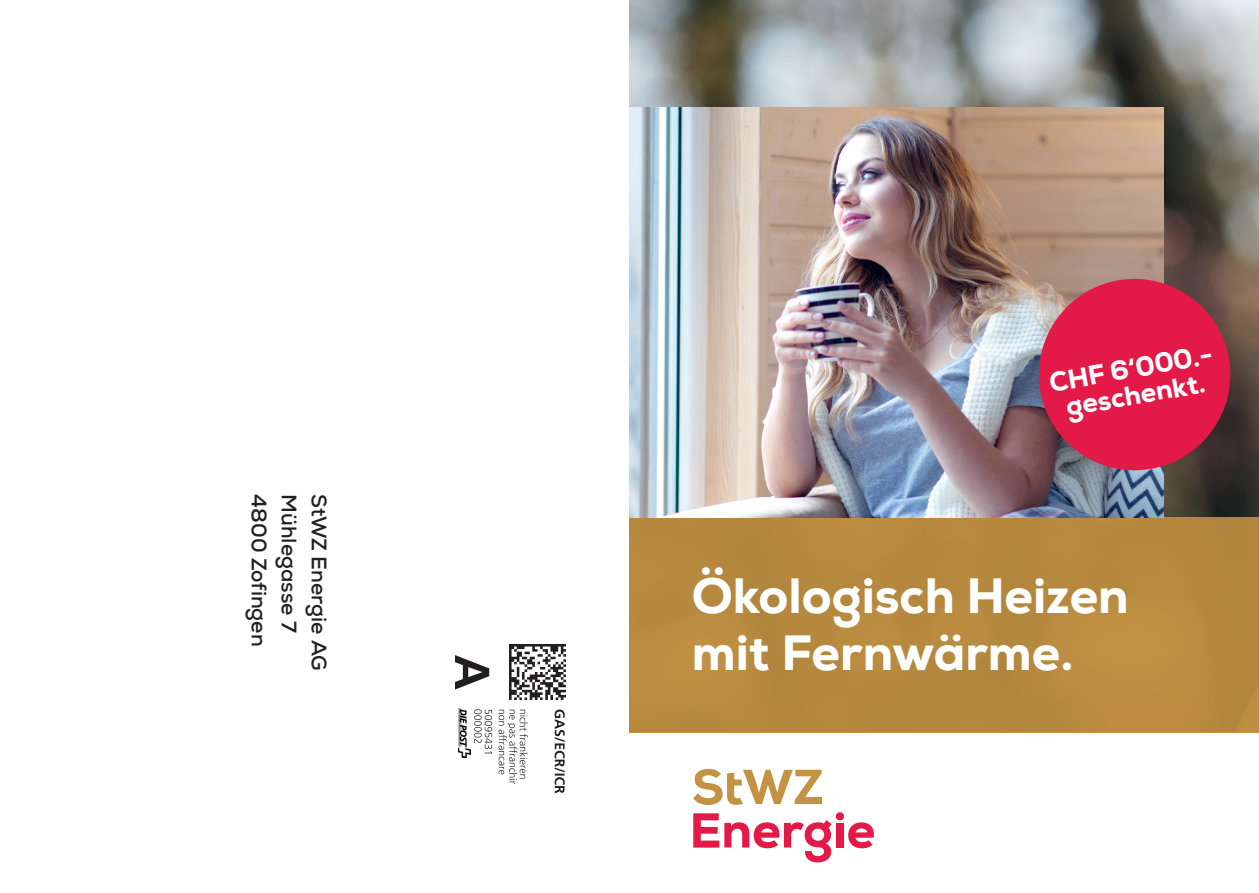
<style>
.page{position:relative;width:1259px;height:893px;background:#fff}
.page>*{position:absolute;margin:0;border:0;box-sizing:border-box;transform-origin:0 0}
.t1{font:800 49.5px/57px "Nexa";color:#fff}
.t2{font:800 27px/27px "Nexa";color:#fff;text-align:center}
.t3{font:700 21px "Nexa";color:#231f20}
</style>
<div class="page">
<img style="left:629px;top:0;width:630px;height:517px">
<img style="left:510px;top:644px;width:55px;height:55px">
<svg style="left:455px;top:655px;width:34px;height:35px"></svg>
<svg style="left:554px;top:709px;width:11px;height:84px"></svg>
<svg style="left:498px;top:710px;width:30px;height:74px"></svg>
<svg style="left:474px;top:709px;width:18px;height:44px"></svg>
<img style="left:458px;top:709px;width:13px;height:48px">
<div style="left:629px;top:517px;width:630px;height:216px;background:#b7893f"></div>
<img style="left:629px;top:107px;width:534px;height:410px">
<svg style="left:693px;top:769px;width:129px;height:36px"></svg>
<svg style="left:693px;top:813px;width:138px;height:49px"></svg>
<div style="left:836px;top:812px;width:8px;height:8px;background:#e31a47;border-radius:50%"></div>
<div style="left:836px;top:823px;width:7px;height:24px;background:#e31a47"></div>
<svg style="left:848px;top:822px;width:26px;height:26px"></svg>
<svg style="left:1026px;top:267px;width:216px;height:216px;fill:#e31a47"></svg>
<p class="t3" style="left:272px;top:494px;width:154px;rotate:90deg">4800 Zofingen</p>
<p class="t3" style="left:302px;top:494px;width:140px;rotate:90deg">Mühlegasse 7</p>
<p class="t3" style="left:332px;top:494px;width:178px;rotate:90deg">StWZ Energie AG</p>
<p class="t2" style="left:1047px;top:369px;width:167px;rotate:-10deg">CHF 6‘000.- geschenkt.</p>
<h1 class="t1" style="left:692px;top:567px;width:438px">Ökologisch Heizen mit Fernwärme.</h1>
</div>
